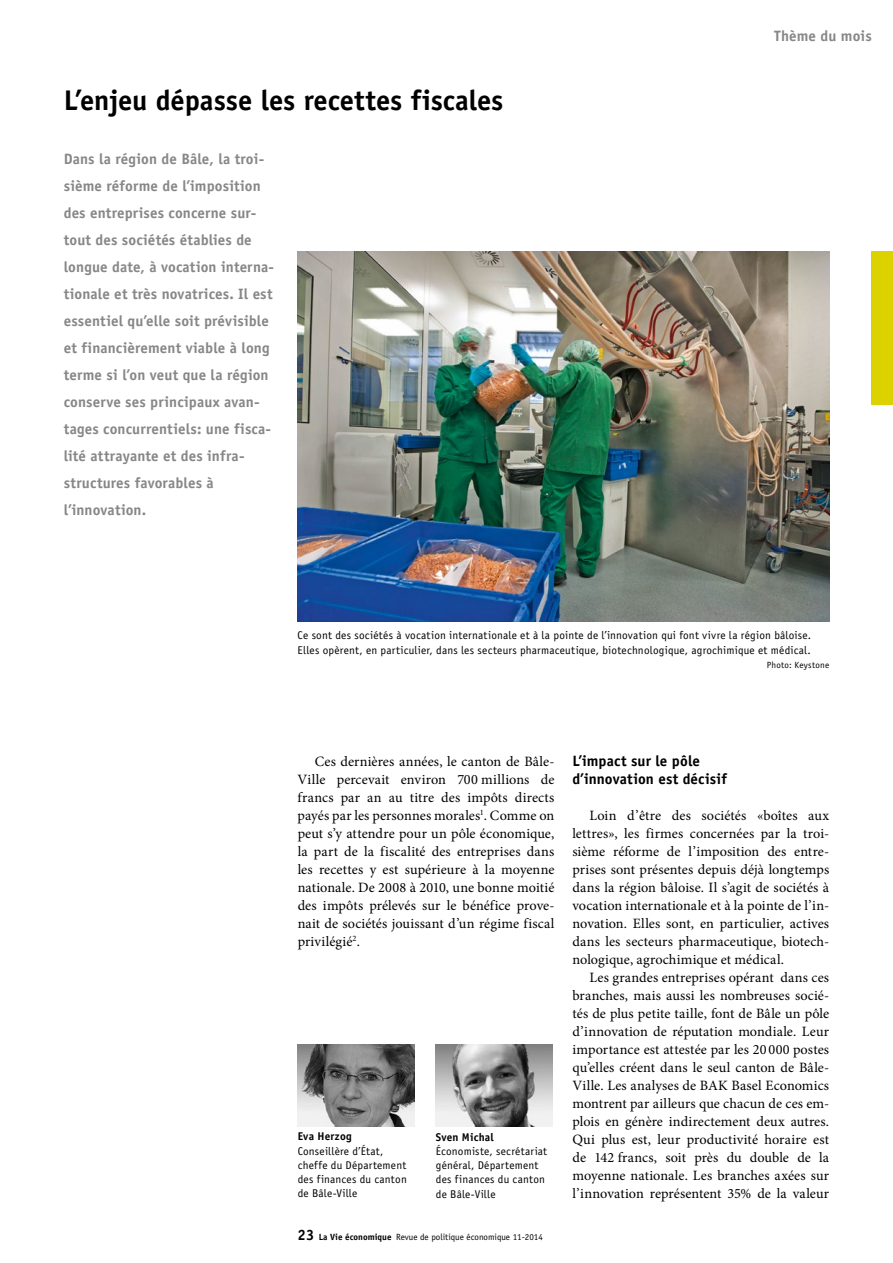
<style>
.page{position:relative;width:893px;height:1263px;background:#fff}
.page>*{position:absolute;margin:0;border:0;box-sizing:border-box;transform-origin:0 0}
.t1{font:700 28.5px "Officina Sans Std";letter-spacing:-.005em;color:#000}
.t2{font:700 15px/27px "Officina Sans Std";letter-spacing:.01em;color:#868786}
.t3{font:700 15px/18px "Officina Sans Std";letter-spacing:.005em;color:#000}
.t4{font:14.25px/18px "Minion Pro";letter-spacing:.01em;color:#000;text-align:justify}
.t5{font:11.25px/14.2px "Officina Sans Std";letter-spacing:.02em;color:#000}
.t6{font:700 11.25px "Officina Sans Std";letter-spacing:.02em;color:#000}
.t7{font:9px "Officina Sans Std";color:#000}
.t8{font:9px "Officina Sans Std";letter-spacing:.025em;color:#000}
.s1{font-weight:700;font-size:15px}
.s2{font-weight:700}
</style>
<div class="page">
<img style="left:298px;top:1044px;width:117px;height:82px">
<img style="left:436px;top:1044px;width:117px;height:82px">
<div style="left:872px;top:252px;width:21px;height:153px;background:#dcd200"></div>
<img style="left:298px;top:252px;width:531px;height:369px">
<h1 class="t1" style="left:64px;top:82px;width:441px">L’enjeu dépasse les recettes fiscales</h1>
<p class="t2" style="left:64px;top:146px;width:212px">Dans la région de Bâle, la troi&shy;sième réforme de l’imposition des entreprises concerne sur&shy;tout des sociétés établies de longue date, à vocation interna&shy;tionale et très novatrices. Il est essentiel qu’elle soit prévisible et financièrement viable à long terme si l’on veut que la région conserve ses principaux avan&shy;tages concurrentiels: une fisca&shy;lité attrayante et des infra&shy;structures favorables à l’innovation.</p>
<p class="t2" style="left:774px;top:22px;width:99px">Thème du mois</p>
<p class="t5" style="left:298px;top:628px;width:515px">Ce sont des sociétés à vocation internationale et à la pointe de l’innovation qui font vivre la région bâloise.<br>Elles opèrent, en particulier, dans les secteurs pharmaceutique, biotechnologique, agrochimique et médical.</p>
<p class="t8" style="left:767px;top:659px;width:64px">Photo: Keystone</p>
<p class="t4" style="left:298px;top:752px;width:258px;text-indent:17px">Ces dernières années, le canton de Bâle-Ville percevait environ 700 millions de francs par an au titre des impôts directs payés par les personnes morales<sup>1</sup>. Comme on peut s’y attendre pour un pôle économique, la part de la fiscalité des entreprises dans les recettes y est supérieure à la moyenne nationale. De 2008 à 2010, une bonne moitié des impôts prélevés sur le bénéfice prove&shy;nait de sociétés jouissant d’un régime fiscal privilégié<sup>2</sup>.</p>
<p class="t3" style="left:572px;top:752px;width:156px">L’impact sur le pôle d’innovation est décisif</p>
<p class="t4" style="left:572px;top:806px;width:258px;text-indent:17px">Loin d’être des sociétés «boîtes aux lettres», les firmes concernées par la troi&shy;sième réforme de l’imposition des entre&shy;prises sont présentes depuis déjà longtemps dans la région bâloise. Il s’agit de sociétés à vocation internationale et à la pointe de l’in&shy;novation. Elles sont, en particulier, actives dans les secteurs pharmaceutique, biotech&shy;nologique, agrochimique et médical.</p>
<p class="t4" style="left:572px;top:968px;width:258px;text-indent:17px">Les grandes entreprises opérant dans ces branches, mais aussi les nombreuses socié&shy;tés de plus petite taille, font de Bâle un pôle d’innovation de réputation mondiale. Leur importance est attestée par les 20 000 postes qu’elles créent dans le seul canton de Bâle-Ville. Les analyses de BAK Basel Economics montrent par ailleurs que chacun de ces em&shy;plois en génère indirectement deux autres.<br>Qui plus est, leur productivité horaire est de 142 francs, soit près du double de la moyenne nationale. Les branches axées sur l’innovation représentent 35% de la valeur</p>
<p class="t6" style="left:436px;top:1130px;width:59px">Sven Michal</p>
<p class="t5" style="left:436px;top:1144px;width:113px">Économiste, secrétariat général, Département des finances du canton de Bâle-Ville</p>
<p class="t6" style="left:298px;top:1129px;width:56px">Eva Herzog</p>
<p class="t5" style="left:298px;top:1144px;width:111px">Conseillère d’État, cheffe du Département des finances du canton de Bâle-Ville</p>
<p class="t7" style="left:298px;top:1231px;width:247px"><span class="s1">23</span> <span class="s2">La Vie économique</span> Revue de politique économique 11-2014</p>
</div>
